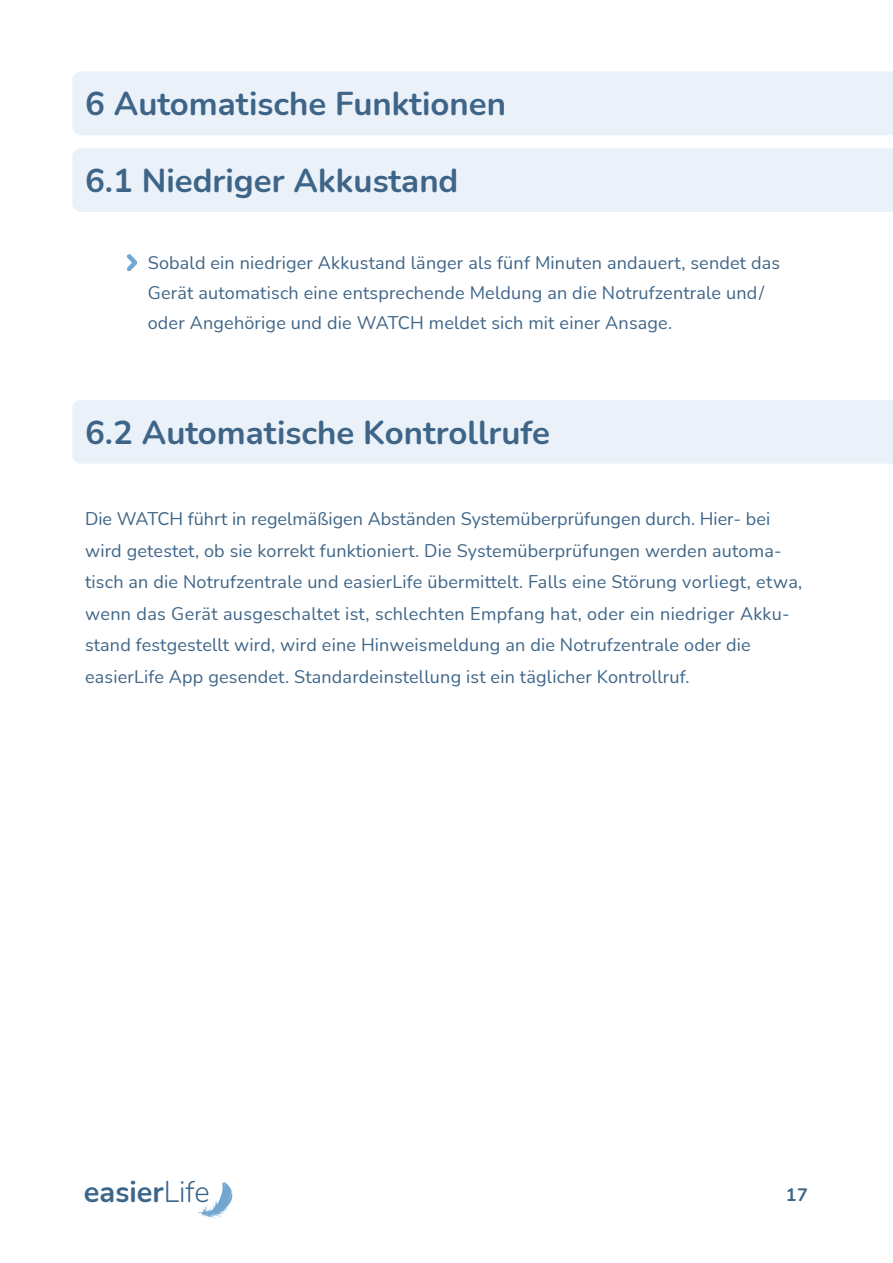
<style>
.page{position:relative;width:893px;height:1263px;background:#fff}
.page>*{position:absolute;margin:0;border:0;box-sizing:border-box;transform-origin:0 0}
.t1{font:700 33px "Nunito";color:#3e6588}
.t2{font:700 29.85px "Nunito";color:#3b6689;scale:.96 1}
.t3{font:18px/31.5px "Nunito";letter-spacing:.01em;color:#3e6588}
.t4{font:700 18px "Nunito";color:#3e6588}
.s1{font-weight:300}
</style>
<div class="page">
<svg style="left:198px;top:1182px;width:35px;height:37px"></svg>
<div style="left:72px;top:71px;width:821px;height:64px;background:#eaf1f8"></div>
<div style="left:72px;top:148px;width:821px;height:64px;background:#eaf1f8"></div>
<svg style="left:127px;top:254px;width:10px;height:18px"></svg>
<div style="left:72px;top:400px;width:821px;height:64px;background:#eaf1f8"></div>
<h1 class="t1" style="left:85px;top:80px;width:422px">6 Automatische Funktionen</h1>
<h1 class="t1" style="left:85px;top:157px;width:375px">6.1 Niedriger Akkustand</h1>
<p class="t3" style="left:148px;top:247px;width:634px;line-height:30px">Sobald ein niedriger Akkustand länger als fünf Minuten andauert, sendet das<br>Gerät automatisch eine entsprechende Meldung an die Notrufzentrale und/ oder Angehörige und die WATCH meldet sich mit einer Ansage.</p>
<h1 class="t1" style="left:85px;top:409px;width:466px">6.2 Automatische Kontrollrufe</h1>
<p class="t3" style="left:85px;top:502px;width:719px">Die WATCH führt in regelmäßigen Abständen Systemüberprüfungen durch. Hier- bei wird getestet, ob sie korrekt funktioniert. Die Systemüberprüfungen werden automa&shy;tisch an die Notrufzentrale und easierLife übermittelt. Falls eine Störung vorliegt, etwa, wenn das Gerät ausgeschaltet ist, schlechten Empfang hat, oder ein niedriger Akku&shy;stand festgestellt wird, wird eine Hinweismeldung an die Notrufzentrale oder die easierLife App gesendet. Standardeinstellung ist ein täglicher Kontrollruf.</p>
<h2 class="t2" style="left:84px;top:1170px;width:132px">easier<span class="s1">Life</span></h2>
<p class="t4" style="left:786px;top:1182px;width:23px">17</p>
</div>
